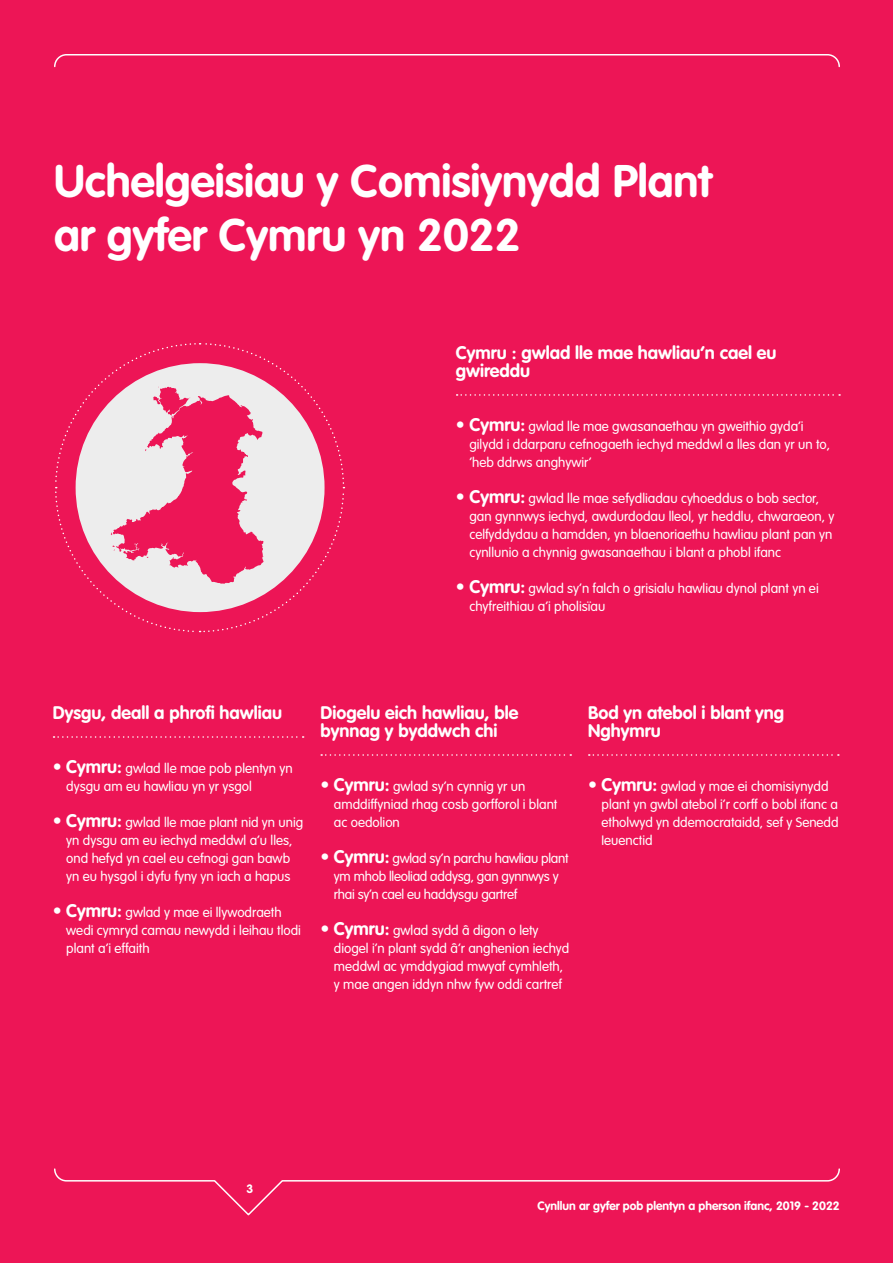
<style>
.page{position:relative;width:893px;height:1263px;background:#ed1556}
.page>*{position:absolute;margin:0;border:0;box-sizing:border-box;transform-origin:0 0}
.t1{font:700 45px/54px "VAG Rounded";color:#fff}
.t2{font:700 18px/18px "VAG Rounded";color:#fff}
.t3{font:300 13.5px/18px "VAG Rounded";color:#fff}
.t4{font:300 13.5px/18px "VAG Rounded";letter-spacing:-.02em;color:#fff}
.t5{font:700 12px "VAG Rounded";color:#fff}
.s1{font-size:18px}
.s2{font-weight:700;font-size:18px}
</style>
<div class="page">
<svg style="left:54px;top:54px;width:786px;height:14px"></svg>
<svg style="left:54px;top:1168px;width:786px;height:48px"></svg>
<svg style="left:457px;top:394px;width:383px;height:2px"></svg>
<svg style="left:54px;top:736px;width:250px;height:2px"></svg>
<svg style="left:321px;top:754px;width:250px;height:2px"></svg>
<svg style="left:589px;top:754px;width:250px;height:2px"></svg>
<svg style="left:55px;top:343px;width:290px;height:290px"></svg>
<h1 class="t1" style="left:54px;top:154px;width:659px">Uchelgeisiau y Comisiynydd Plant ar gyfer Cymru yn 2022</h1>
<h2 class="t2" style="left:456px;top:344px;width:322px">Cymru : gwlad lle mae hawliau’n cael eu gwireddu</h2>
<p class="t3" style="left:469px;top:417px;width:362px;text-indent:-13px"><span class="s1">•</span> <span class="s2">Cymru:</span> gwlad lle mae gwasanaethau yn gweithio gyda’i gilydd i ddarparu cefnogaeth iechyd meddwl a lles dan yr un to, ‘heb ddrws anghywir’</p>
<p class="t3" style="left:469px;top:489px;width:367px;text-indent:-13px"><span class="s1">•</span> <span class="s2">Cymru:</span> gwlad lle mae sefydliadau cyhoeddus o bob sector, gan gynnwys iechyd, awdurdodau lleol, yr heddlu, chwaraeon, y celfyddydau a hamdden, yn blaenoriaethu hawliau plant pan yn cynllunio a chynnig gwasanaethau i blant a phobl ifanc</p>
<p class="t3" style="left:469px;top:579px;width:351px;text-indent:-13px"><span class="s1">•</span> <span class="s2">Cymru:</span> gwlad sy’n falch o grisialu hawliau dynol plant yn ei chyfreithiau a’i pholisïau</p>
<h2 class="t2" style="left:53px;top:704px;width:231px">Dysgu, deall a phrofi hawliau</h2>
<p class="t3" style="left:66px;top:759px;width:228px;text-indent:-13px"><span class="s1">•</span> <span class="s2">Cymru:</span> gwlad lle mae pob plentyn yn dysgu am eu hawliau yn yr ysgol</p>
<p class="t3" style="left:53px;top:813px;width:252px;text-align:center"><span class="s1">•</span> <span class="s2">Cymru:</span> gwlad lle mae plant nid yn unig yn dysgu am eu iechyd meddwl a’u lles, ond hefyd yn cael eu cefnogi gan bawb<br>yn eu hysgol i dyfu fyny yn iach a hapus</p>
<p class="t3" style="left:66px;top:903px;width:236px;text-indent:-13px"><span class="s1">•</span> <span class="s2">Cymru:</span> gwlad y mae ei llywodraeth wedi cymryd camau newydd i leihau tlodi plant a’i effaith</p>
<h2 class="t2" style="left:320px;top:704px;width:199px">Diogelu eich hawliau, ble bynnag y byddwch chi</h2>
<p class="t3" style="left:334px;top:777px;width:225px;text-indent:-13px"><span class="s1">•</span> <span class="s2">Cymru:</span> gwlad sy’n cynnig yr un amddiffyniad rhag cosb gorfforol i blant ac oedolion</p>
<p class="t4" style="left:334px;top:849px;width:236px;text-indent:-13px"><span class="s1">•</span> <span class="s2">Cymru:</span> gwlad sy’n parchu hawliau plant ym mhob lleoliad addysg, gan gynnwys y rhai sy’n cael eu haddysgu gartref</p>
<p class="t3" style="left:334px;top:921px;width:237px;text-indent:-13px"><span class="s1">•</span> <span class="s2">Cymru:</span> gwlad sydd â digon o lety diogel i’n plant sydd â’r anghenion iechyd meddwl ac ymddygiad mwyaf cymhleth, y mae angen iddyn nhw fyw oddi cartref</p>
<h2 class="t2" style="left:588px;top:704px;width:198px">Bod yn atebol i blant yng<br>Nghymru</h2>
<p class="t3" style="left:601px;top:777px;width:239px;text-indent:-13px"><span class="s1">•</span> <span class="s2">Cymru:</span> gwlad y mae ei chomisiynydd plant yn gwbl atebol i’r corff o bobl ifanc a etholwyd yn ddemocrataidd, sef y Senedd<br>Ieuenctid</p>
<p class="t5" style="left:246px;top:1181px;width:8px">3</p>
<p class="t5" style="left:537px;top:1198px;width:304px">Cynllun ar gyfer pob plentyn a pherson ifanc, 2019 - 2022</p>
</div>
